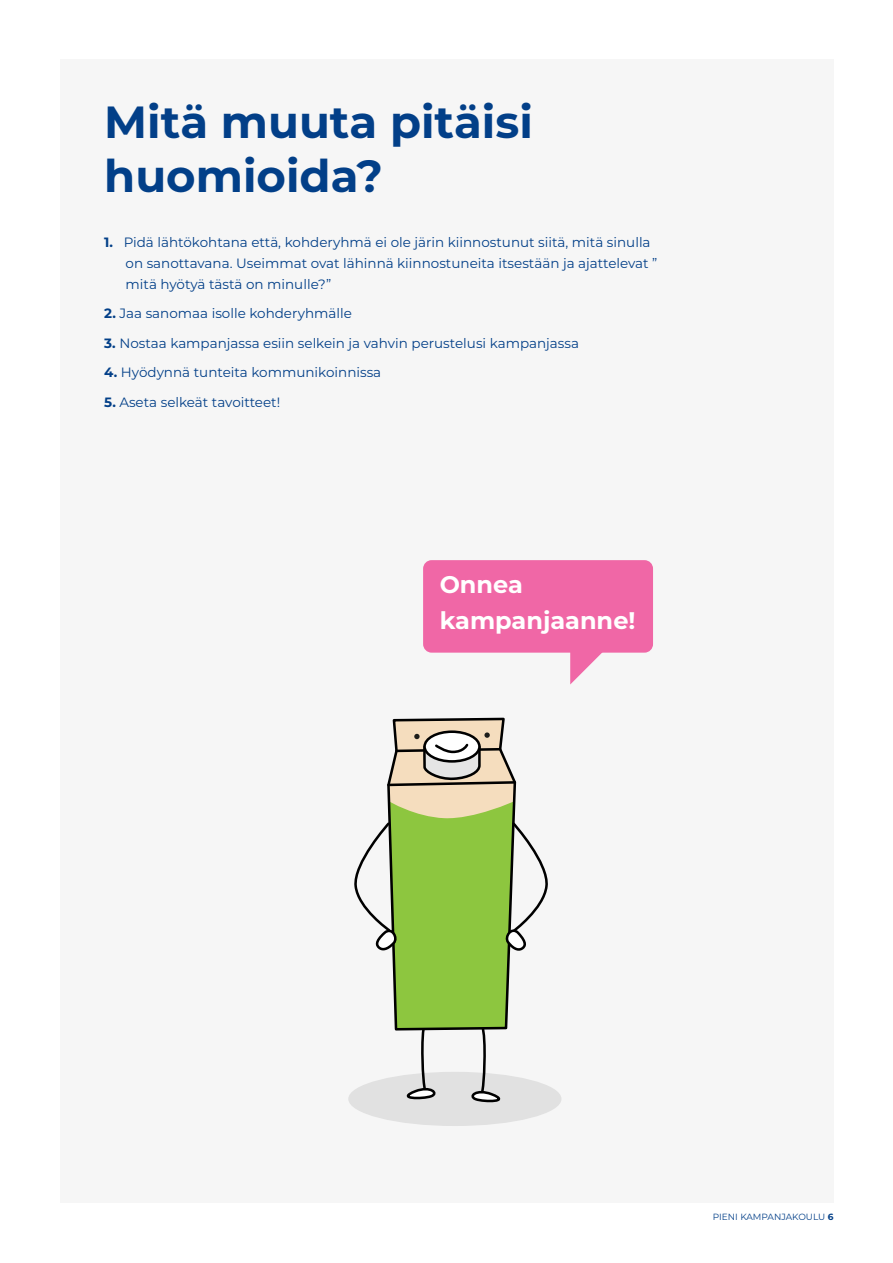
<style>
.page{position:relative;width:893px;height:1263px;background:#fff}
.page>*{position:absolute;margin:0;border:0;box-sizing:border-box;transform-origin:0 0}
.t1{font:700 45px/54px "Montserrat";color:#023f88}
.t2{font:700 24px/36px "Montserrat";color:#fff}
.t3{font:13.5px/21px "Montserrat";color:#023f88}
.t4{font:9px "Montserrat";color:#023f88}
.s1{font-weight:700}
</style>
<div class="page">
<div style="left:60px;top:60px;width:773px;height:1143px;background:#f6f6f6"></div>
<div style="left:348px;top:1072px;width:213px;height:54px;background:#e1e1e1;border-radius:50%"></div>
<svg style="left:353px;top:717px;width:195px;height:386px"></svg>
<div style="left:423px;top:560px;width:230px;height:93px;background:#f067a6;border-radius:9px"></div>
<svg style="left:570px;top:652px;width:43px;height:32px"></svg>
<p class="t1" style="left:104px;top:92px;width:430px">Mitä muuta pitäisi huomioida?</p>
<p class="t3" style="left:126px;top:231px;width:533px;text-indent:-21px"><span class="s1">1.</span> Pidä lähtökohtana että, kohderyhmä ei ole järin kiinnostunut siitä, mitä sinulla on sanottavana. Useimmat ovat lähinnä kiinnostuneita itsestään ja ajattelevat ” mitä hyötyä tästä on minulle?”</p>
<p class="t3" style="left:104px;top:302px;width:249px"><span class="s1">2.</span> Jaa sanomaa isolle kohderyhmälle</p>
<p class="t3" style="left:104px;top:332px;width:476px"><span class="s1">3.</span> Nostaa kampanjassa esiin selkein ja vahvin perustelusi kampanjassa</p>
<p class="t3" style="left:104px;top:361px;width:278px"><span class="s1">4.</span> Hyödynnä tunteita kommunikoinnissa</p>
<p class="t3" style="left:104px;top:391px;width:177px"><span class="s1">5.</span> Aseta selkeät tavoitteet!</p>
<p class="t2" style="left:440px;top:565px;width:197px">Onnea kampanjaanne!</p>
<p class="t4" style="left:713px;top:1210px;width:122px">PIENI KAMPANJAKOULU <span class="s1">6</span></p>
</div>
